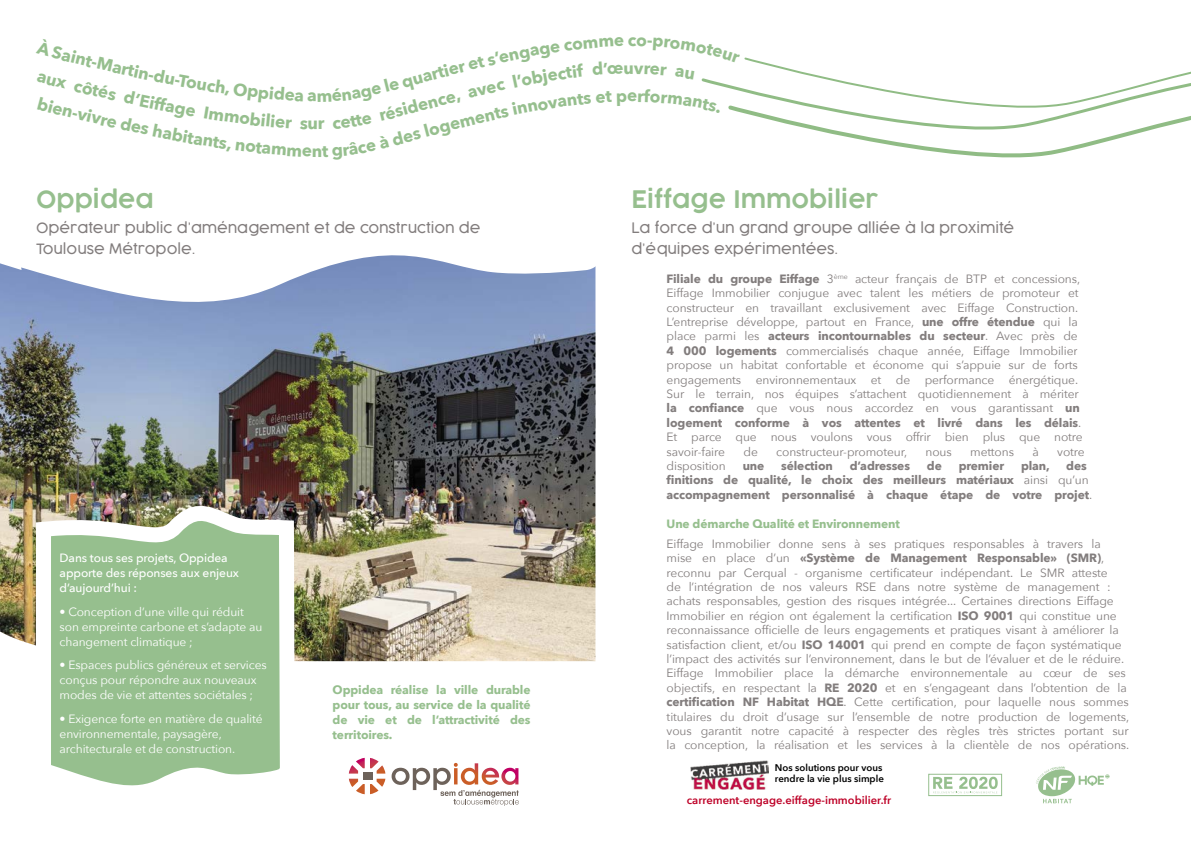
<style>
.page{position:relative;width:1191px;height:842px;background:#fff}
.page>*{position:absolute;margin:0;border:0;box-sizing:border-box;transform-origin:0 0}
.t1{font:600 23.6px "COCOGOOSE";color:#96bf8e}
.t2{font:700 17px "Avenir Next";color:#96bf8e}
.t3{font:300 14.2px/21.5px "Cocogoose";color:#827d7d}
.t4{font:12px/14.4px "Avenir Next";letter-spacing:-.01em;color:#827d7d}
.t5{font:12px/15px "Avenir Next";letter-spacing:-.01em;color:#fff}
.t6{font:700 12px/14.4px "Avenir Next";letter-spacing:-.01em;color:#827d7d}
.t7{font:700 12px/15px "Avenir Next";letter-spacing:-.01em;color:#96bf8e;text-align:justify}
.t8{font:500 12px/15px "Avenir Next";letter-spacing:-.01em;color:#fff}
.t9{font:600 11.2px "Avenir Next";color:#be0027}
.t10{font:600 9.7px/11.6px "Avenir Next";color:#000}
.s1{font-weight:700}
.s2{font-weight:400}
</style>
<div class="page">
<img style="left:691px;top:761px;width:77px;height:29px">
<svg style="left:1036px;top:767px;width:19px;height:36px"></svg>
<svg style="left:933px;top:777px;width:64px;height:16px"></svg>
<div style="left:928px;top:774px;width:74px;height:22px;border:1px solid #96bf8e"></div>
<img style="left:0;top:319px;width:595px;height:342px">
<svg style="left:0;top:255px;width:596px;height:64px;fill:#7f96c3"></svg>
<img style="left:0;top:558px;width:25px;height:103px">
<img style="left:25px;top:255px;width:277px;height:531px">
<svg style="left:1055px;top:766px;width:55px;height:38px"></svg>
<svg style="left:740px;top:71px;width:451px;height:87px"></svg>
<svg style="left:349px;top:758px;width:36px;height:36px"></svg>
<div style="left:363px;top:773px;width:9px;height:7px;background:#6d625a"></div>
<svg style="left:391px;top:763px;width:128px;height:43px"></svg>
<svg style="left:701px;top:78px;width:39px;height:34px"></svg>
<h2 class="t2" style="left:56px;top:37px;width:36px;rotate:14deg">Sain</h2>
<h2 class="t2" style="left:89px;top:46px;width:39px;rotate:13deg">t-Ma</h2>
<h2 class="t2" style="left:125px;top:54px;width:29px;rotate:12deg">rtin</h2>
<h2 class="t2" style="left:152px;top:60px;width:34px;rotate:11deg">-du-</h2>
<h2 class="t2" style="left:398px;top:68px;width:60px;rotate:-15deg">quartie</h2>
<h2 class="t2" style="left:86px;top:73px;width:36px;rotate:13deg">ôtés</h2>
<h2 class="t2" style="left:152px;top:87px;width:28px;rotate:11deg">iffa</h2>
<h2 class="t2" style="left:399px;top:95px;width:61px;rotate:-15deg">idence,</h2>
<h2 class="t2" style="left:57px;top:93px;width:37px;rotate:14deg">en-v</h2>
<h2 class="t2" style="left:90px;top:101px;width:32px;rotate:13deg">ivre</h2>
<h2 class="t2" style="left:399px;top:123px;width:60px;rotate:-15deg">es loge</h2>
<h2 class="t2" style="left:175px;top:119px;width:33px;rotate:10deg">bita</h2>
<h2 class="t2" style="left:312px;top:136px;width:12px">n</h2>
<h1 class="t1" style="left:36px;top:183px;width:119px">Oppidea</h1>
<p class="t3" style="left:36px;top:217px;width:446px;line-height:21px">Opérateur public d’aménagement et de construction de<br>Toulouse Métropole.</p>
<p class="t8" style="left:60px;top:550px;width:181px">Dans tous ses projets, Oppidea apporte des réponses aux enjeux d’aujourd’hui :</p>
<p class="t5" style="left:60px;top:603px;width:204px">• Conception d’une ville qui réduit son empreinte carbone et s’adapte au changement climatique ;</p>
<p class="t5" style="left:60px;top:657px;width:209px">• Espaces publics généreux et services conçus pour répondre aux nouveaux modes de vie et attentes sociétales ;</p>
<p class="t5" style="left:60px;top:710px;width:205px">• Exigence forte en matière de qualité environnementale, paysagère, architecturale et de construction.</p>
<p class="t7" style="left:333px;top:682px;width:199px">Oppidea réalise la ville durable pour tous, au service de la qualité de vie et de l’attractivité des territoires.</p>
<h2 class="t2" style="left:628px;top:25px;width:10px">c</h2>
<h2 class="t2" style="left:627px;top:81px;width:12px">e</h2>
<h1 class="t1" style="left:631px;top:183px;width:248px">Eiffage Immobilier</h1>
<p class="t3" style="left:631px;top:217px;width:384px">La force d’un grand groupe alliée à la proximité d’équipes expérimentées.</p>
<p class="t4" style="left:666px;top:271px;width:417px"><span class="s1">Filiale du groupe Eiffage</span> 3<sup>ème</sup> acteur français de BTP et concessions, Eiffage Immobilier conjugue avec talent les métiers de promoteur et constructeur en travaillant exclusivement avec Eiffage Construction.<br>L’entreprise développe, partout en France, <span class="s1">une offre étendue</span> qui la place parmi les <span class="s1">acteurs incontournables du secteur</span>. Avec près de <span class="s1">4 000 logements</span> commercialisés chaque année, Eiffage Immobilier propose un habitat confortable et économe qui s’appuie sur de forts engagements environnementaux et de performance énergétique.<br>Sur le terrain, nos équipes s’attachent quotidiennement à mériter <span class="s1">la confiance</span> que vous nous accordez en vous garantissant <span class="s1">un logement conforme à vos attentes et livré dans les délais</span>.<br>Et parce que nous voulons vous offrir bien plus que notre savoir-faire</p>
<p class="t4" style="left:743px;top:444px;width:16px">de</p>
<p class="t4" style="left:776px;top:444px;width:133px">constructeur-promoteur,</p>
<p class="t4" style="left:925px;top:444px;width:28px">nous</p>
<p class="t4" style="left:970px;top:444px;width:45px">mettons</p>
<p class="t4" style="left:1032px;top:444px;width:8px">à</p>
<p class="t4" style="left:1057px;top:444px;width:29px">votre</p>
<p class="t6" style="left:666px;top:458px;width:427px;text-indent:400px">des finitions de qualité, le choix des meilleurs matériaux <span class="s2">ainsi qu’un </span>accompagnement personnalisé à chaque étape de votre projet<span class="s2">.</span></p>
<p class="t4" style="left:666px;top:458px;width:61px">disposition</p>
<p class="t6" style="left:742px;top:458px;width:23px">une</p>
<p class="t6" style="left:781px;top:458px;width:53px">sélection</p>
<p class="t6" style="left:849px;top:458px;width:62px">d’adresses</p>
<p class="t6" style="left:927px;top:458px;width:16px">de</p>
<p class="t6" style="left:958px;top:458px;width:47px">premier</p>
<p class="t6" style="left:1021px;top:458px;width:30px">plan,</p>
<p class="t7" style="left:666px;top:516px;width:235px">Une démarche Qualité et Environnement</p>
<p class="t4" style="left:666px;top:536px;width:464px">Eiffage Immobilier donne sens à ses pratiques responsables à travers la mise en place d’un <span class="s1">«Système de Management Responsable» (SMR)</span>, reconnu par Cerqual - organisme certificateur indépendant. Le SMR atteste<br>de l’intégration de nos valeurs RSE dans notre système de management : achats responsables, gestion des risques intégrée... Certaines directions Eiffage Immobilier en région ont également la certification <span class="s1">ISO 9001</span> qui constitue une reconnaissance officielle de leurs engagements et pratiques visant à améliorer la satisfaction client, et/ou <span class="s1">ISO 14001</span> qui prend en compte de façon systématique l’impact des activités sur l’environnement, dans le but de l’évaluer et de le réduire.<br>Eiffage Immobilier place la démarche environnementale au cœur de ses objectifs, en respectant la <span class="s1">RE 2020</span> et en s’engageant dans l’obtention de la <span class="s1">certification NF Habitat HQE</span>. Cette certification, pour laquelle nous sommes titulaires du droit d’usage sur l’ensemble de notre production de logements, vous garantit notre capacité à respecter des règles très strictes portant sur la conception, la réalisation et les services à la clientèle de nos opérations.</p>
<p class="t10" style="left:775px;top:761px;width:110px">Nos solutions pour vous rendre la vie plus simple</p>
<p class="t9" style="left:687px;top:791px;width:206px">carrement-engage.eiffage-immobilier.fr</p>
</div>
